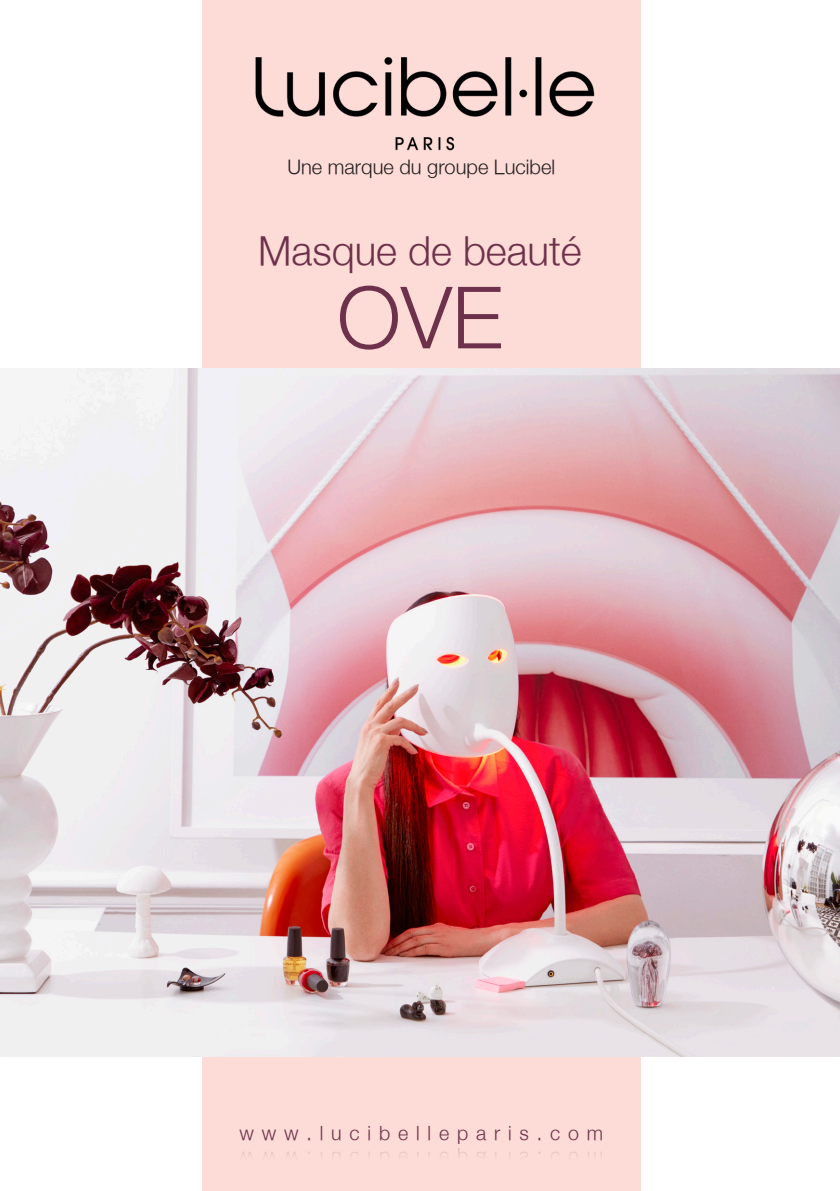
<style>
.page{position:relative;width:840px;height:1191px;background:#fff}
.page>*{position:absolute;margin:0;border:0;box-sizing:border-box;transform-origin:0 0}
.t1{font:300 86px "Helvetica Neue";color:#6e314b}
.t2{font:300 40px "Helvetica Neue";color:#6e314b}
.t3{font:300 20px "Helvetica Neue";color:#231f20}
.t4{font:300 19.6px "Helvetica Neue";letter-spacing:.4em;color:#6e314b}
</style>
<div class="page">
<div style="left:202px;top:0;width:438px;height:1191px;background:#fddbd6"></div>
<img style="left:255px;top:57px;width:340px;height:94px">
<img style="left:0;top:368px;width:839px;height:689px">
<p class="t3" style="left:287px;top:154px;width:269px">Une marque du groupe Lucibel</p>
<p class="t2" style="left:258px;top:226px;width:325px">Masque de beauté</p>
<p class="t1" style="left:337px;top:265px;width:167px">OVE</p>
<p class="t4" style="left:239px;top:1120px;width:365px">www.lucibelleparis.com</p>
</div>
